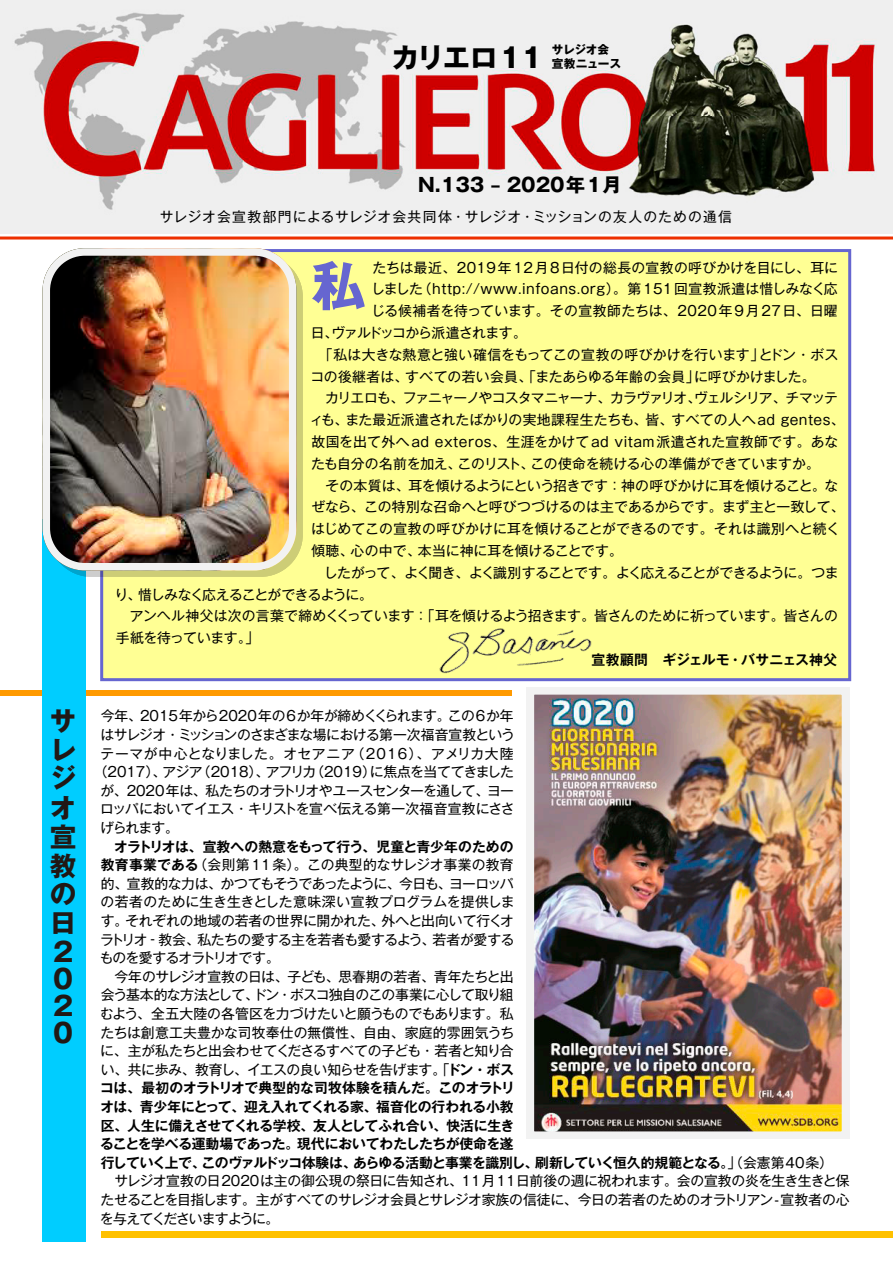
<style>
.page{position:relative;width:893px;height:1263px;background:#fff}
.page>*{position:absolute;margin:0;border:0;box-sizing:border-box;transform-origin:0 0}
.t1{font:700 53.1px "Gothic MB101 Pro";color:#6666d0}
.t2{font:700 27.45px "Gothic MB101 Pro";color:#000}
.t3{font:700 26.55px/28.3px "Gothic MB101 Pro";color:#211815}
.t4{font:700 19.2px "Gothic MB101 Pro";color:#000}
.t5{font:13.8px/18.6px "Gothic MB101 Pro";letter-spacing:-.01em;color:#000}
.t6{font:700 13.8px/18.6px "Gothic MB101 Pro De";letter-spacing:-.02em;color:#000}
.t7{font:13.8px "Gothic MB101 Pro";letter-spacing:.035em;color:#000}
.t8{font:13.8px "Gothic MB101 Pro";letter-spacing:.01em;color:#000}
.t9{font:13.8px "Gothic MB101 Pro";letter-spacing:-.06em;color:#000}
.t10{font:13.8px "Gothic MB101 Pro";letter-spacing:.02em;color:#000}
.t11{font:13.8px "Gothic MB101 Pro";letter-spacing:-.07em;color:#000}
.t12{font:13.8px "Gothic MB101 Pro";letter-spacing:.07em;color:#000}
.t13{font:13.8px "Gothic MB101 Pro";letter-spacing:.025em;color:#000}
.t14{font:13.8px "Gothic MB101 Pro";letter-spacing:.03em;color:#000}
.t15{font:13.8px "Gothic MB101 Pro";letter-spacing:-.045em;color:#000}
.t16{font:13.8px "Gothic MB101 Pro";letter-spacing:-.055em;color:#000}
.t17{font:13.8px "Gothic MB101 Pro";letter-spacing:.04em;color:#000}
.t18{font:700 13.8px "Gothic MB101 Pro De";letter-spacing:.005em;color:#000}
.t19{font:700 13.8px "Gothic MB101 Pro De";letter-spacing:.02em;color:#000}
.t20{font:13.8px "Gothic MB101 Pro";letter-spacing:-.05em;color:#000}
.t21{font:13.8px "Gothic MB101 Pro";letter-spacing:-.03em;color:#000}
.t22{font:700 11.7px/13.6px "Gothic MB101 Pro";letter-spacing:-.015em;color:#000}
.s1{font-family:"Gothic MB101 Pro De";font-weight:700}
.s2{font-family:"Gothic MB101 Pro";font-weight:400}
</style>
<div class="page">
<div style="left:0;top:691px;width:511px;height:5px;background:#ff9a00"></div>
<div style="left:100px;top:249px;width:751px;height:432px;background:#ffff94;border:3px solid #6666d0"></div>
<img style="left:0;top:0;width:892px;height:233px">
<hr style="left:0;top:237px;width:892px;height:3px;background:#ed3000">
<div style="left:43px;top:519px;width:43px;height:723px;background:#00cdff"></div>
<div style="left:102px;top:1231px;width:790px;height:7px;background:#ffc100"></div>
<img style="left:426px;top:628px;width:183px;height:51px">
<svg style="left:68px;top:274px;width:235px;height:303px;background:#c8ce81"></svg>
<img style="left:43px;top:248px;width:253px;height:322px">
<img style="left:526px;top:687px;width:323px;height:452px">
<h2 class="t2" style="left:391px;top:34px;width:152px">カリエロ11</h2>
<p class="t22" style="left:551px;top:41px;width:83px">サレジオ会<br>宣教ニュース　</p>
<h3 class="t4" style="left:418px;top:168px;width:205px">N.133 ‒ 2020年1月</h3>
<p class="t12" style="left:160px;top:206px;width:574px">サレジオ会宣教部門によるサレジオ会共同体・サレジオ・ミッションの友人のための通信</p>
<h1 class="t1" style="left:312px;top:242px;width:55px">私</h1>
<p class="t13" style="left:372px;top:256px;width:467px">たちは最近、2019年12月8日付の総長の宣教の呼びかけを目にし、耳に</p>
<p class="t7" style="left:371px;top:278px;width:468px">しました（http://www.infoans.org）。第151回宣教派遣は惜しみなく応</p>
<p class="t14" style="left:371px;top:300px;width:468px">じる候補者を待っています。その宣教師たちは、2020年9月27日、日曜</p>
<p class="t20" style="left:311px;top:321px;width:217px">日、ヴァルドッコから派遣されます。</p>
<p class="t5" style="left:311px;top:343px;width:528px">　「私は大きな熱意と強い確信をもってこの宣教の呼びかけを行います」とドン・ボス</p>
<p class="t8" style="left:310px;top:365px;width:507px">コの後継者は、すべての若い会員、「またあらゆる年齢の会員」に呼びかけました。</p>
<p class="t11" style="left:311px;top:387px;width:528px">　カリエロも、ファニャーノやコスタマニャーナ、カラヴァリオ、ヴェルシリア、チマッテ</p>
<p class="t10" style="left:310px;top:409px;width:536px">ィも、また最近派遣されたばかりの実地課程生たちも、皆、すべての人へad gentes、</p>
<p class="t7" style="left:311px;top:430px;width:528px">故国を出て外へad exteros、生涯をかけてad vitam派遣された宣教師です。あな</p>
<p class="t5" style="left:311px;top:452px;width:510px">たも自分の名前を加え、このリスト、この使命を続ける心の準備ができていますか。</p>
<p class="t5" style="left:311px;top:474px;width:528px">　その本質は、耳を傾けるようにという招きです：神の呼びかけに耳を傾けること。な</p>
<p class="t5" style="left:311px;top:496px;width:535px">ぜなら、この特別な召命へと呼びつづけるのは主であるからです。まず主と一致して、</p>
<p class="t8" style="left:311px;top:517px;width:530px">はじめてこの宣教の呼びかけに耳を傾けることができるのです。それは識別へと続く</p>
<p class="t5" style="left:311px;top:540px;width:313px">傾聴、心の中で、本当に神に耳を傾けることです。</p>
<p class="t9" style="left:311px;top:561px;width:529px">　したがって、よく聞き、よく識別することです。よく応えることができるように。つま</p>
<p class="t9" style="left:114px;top:583px;width:260px">り、惜しみなく応えることができるように。</p>
<p class="t5" style="left:116px;top:605px;width:723px">　アンヘル神父は次の言葉で締めくくっています：「耳を傾けるよう招きます。皆さんのために祈っています。皆さんの</p>
<p class="t21" style="left:116px;top:626px;width:145px">手紙を待っています。」</p>
<p class="t19" style="left:591px;top:648px;width:247px">宣教顧問　ギジェルモ・バサニェス神父</p>
<h3 class="t3" style="left:50px;top:704px;width:27px">サレジオ宣教の日<br>２<br>０<br>２<br>０</h3>
<p class="t5" style="left:101px;top:705px;width:414px">今年、2015年から2020年の6か年が締めくくられます。この6か年</p>
<p class="t16" style="left:100px;top:723px;width:416px">はサレジオ・ミッションのさまざまな場における第一次福音宣教という</p>
<p class="t17" style="left:100px;top:742px;width:415px">テーマが中心となりました。オセアニア（2016）、アメリカ大陸</p>
<p class="t5" style="left:94px;top:761px;width:422px">（2017）、アジア（2018）、アフリカ（2019）に焦点を当ててきました</p>
<p class="t15" style="left:100px;top:779px;width:415px">が、2020年は、私たちのオラトリオやユースセンターを通して、ヨー</p>
<p class="t5" style="left:100px;top:798px;width:416px">ロッパにおいてイエス・キリストを宣べ伝える第一次福音宣教にささ</p>
<p class="t5" style="left:100px;top:816px;width:80px">げられます。</p>
<p class="t18" style="left:114px;top:835px;width:401px">オラトリオは、宣教への熱意をもって行う、児童と青少年のための</p>
<p class="t5" style="left:100px;top:854px;width:416px"><span class="s1">教育事業である</span>（会則第11条）。この典型的なサレジオ事業の教育的、宣教的な力は、かつてもそうであったように、今日も、ヨーロッパの若者のために生き生きとした意味深い宣教プログラムを提供します。それぞれの地域の若者の世界に開かれた、外へと出向いて行くオラトリオ‐教会、私たちの愛する主を若者も愛するよう、若者が愛するものを愛するオラトリオです。<br>　今年のサレジオ宣教の日は、子ども、思春期の若者、青年たちと出会う基本的な方法として、ドン・ボスコ独自のこの事業に心して取り組むよう、全五大陸の各管区を力づけたいと願うものでもあります。私たちは創意工夫豊かな司牧奉仕の無償性、自由、家庭的雰囲気うちに、主が私たちと出会わせてくださるすべての子ども・若者と知り合い、共に歩み、教育し、イエスの良い知らせを告げます。「<span class="s1">ドン・ボス</span></p>
<p class="t6" style="left:100px;top:1077px;width:734px">コは、最初のオラトリオで典型的な司牧体験を積んだ。このオラトリ<br>オは、青少年にとって、迎え入れてくれる家、福音化の行われる小教<br>区、人生に備えさせてくれる学校、友人としてふれ合い、快活に生き<br>ることを学べる運動場であった。現代においてわたしたちが使命を遂<br>行していく上で、このヴァルドッコ体験は、あらゆる活動と事業を識別し、刷新していく恒久的規範となる。<span class="s2">」（会憲第40条）</span></p>
<p class="t5" style="left:100px;top:1170px;width:751px;text-align:justify">　サレジオ宣教の日2020は主の御公現の祭日に告知され、11月11日前後の週に祝われます。会の宣教の炎を生き生きと保たせることを目指します。主がすべてのサレジオ会員とサレジオ家族の信徒に、今日の若者のためのオラトリアン-宣教者の心を与えてくださいますように。</p>
</div>
